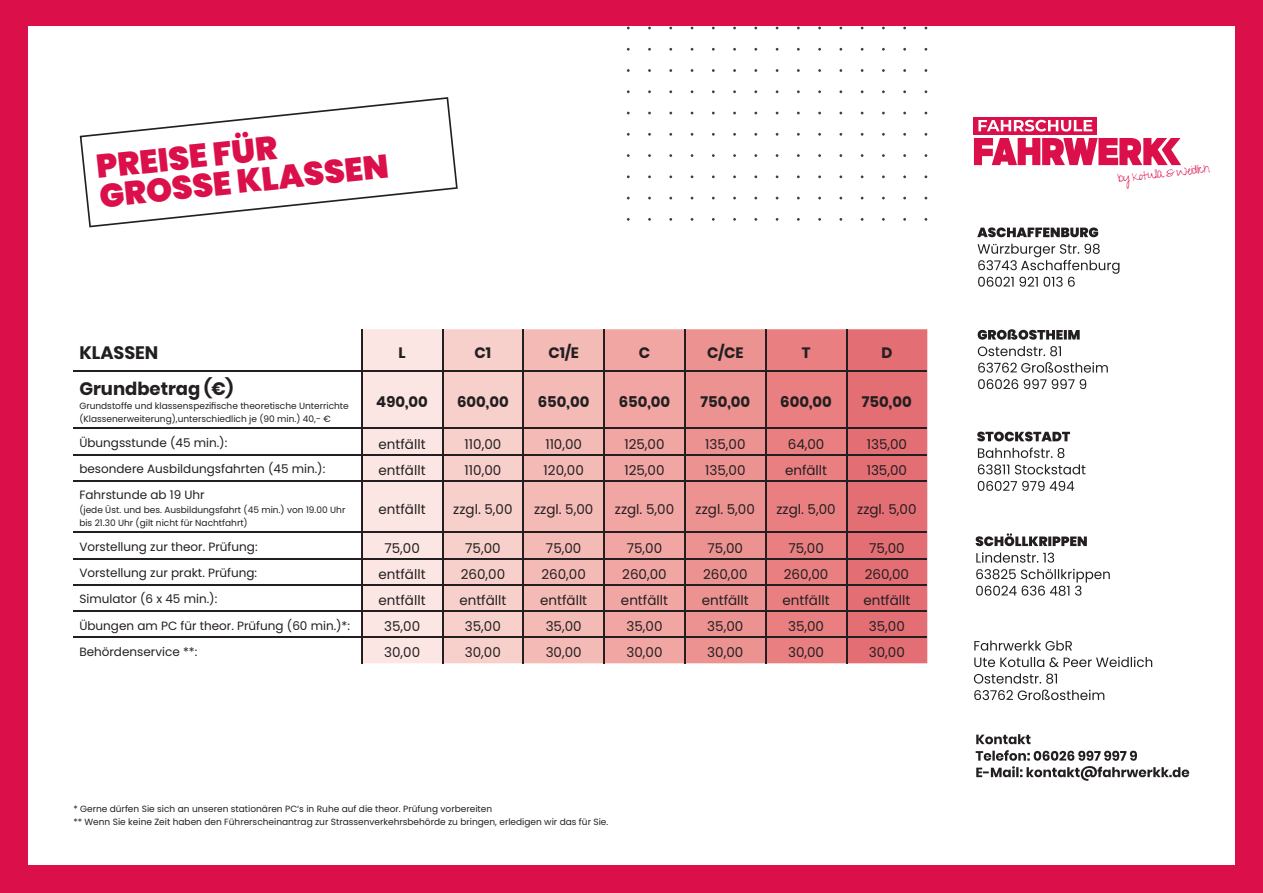
<style>
.page{position:relative;width:1263px;height:893px;background:#fff}
.page>*{position:absolute;margin:0;border:0;box-sizing:border-box;transform-origin:0 0}
.t1{font:900 33px/29.7px "Poppins";color:#db104b}
.t2{font:700 18px "Poppins";color:#231f20}
.t3{font:700 15px "Poppins";color:#231f20}
.t4{font:13.5px "Poppins";color:#231f20}
.t5{font:12px "Poppins";color:#231f20}
.t6{font:11.7px "Give You Glory";color:#db104b}
.t7{font:9px/13.5px "Poppins";color:#231f20}
.s1{font-family:"Grape Nuts"}
</style>
<div class="page">
<hr style="left:73px;top:370px;width:289px;height:1px;background:#231f20">
<hr style="left:73px;top:428px;width:289px;height:1px;background:#231f20">
<hr style="left:73px;top:454px;width:289px;height:1px;background:#231f20">
<hr style="left:73px;top:480px;width:289px;height:2px;background:#231f20">
<hr style="left:73px;top:532px;width:289px;height:1px;background:#231f20">
<hr style="left:73px;top:558px;width:289px;height:1px;background:#231f20">
<hr style="left:73px;top:584px;width:289px;height:1px;background:#231f20">
<hr style="left:73px;top:610px;width:289px;height:2px;background:#231f20">
<hr style="left:73px;top:636px;width:289px;height:2px;background:#231f20">
<svg style="left:361px;top:329px;width:404px;height:334px;background:#e4afac"></svg>
<hr style="left:604px;top:636px;width:81px;height:2px;background:#231f20">
<hr style="left:603px;top:638px;width:2px;height:25px;background:#231f20">
<hr style="left:685px;top:636px;width:81px;height:2px;background:#231f20">
<hr style="left:684px;top:638px;width:2px;height:25px;background:#231f20">
<svg style="left:765px;top:329px;width:162px;height:334px;background:#d76f73"></svg>
<svg style="left:80px;top:97px;width:378px;height:130px"></svg>
<div style="left:974px;top:117px;width:123px;height:17px;background:#db104b"></div>
<svg style="left:974px;top:138px;width:207px;height:27px"></svg>
<svg style="left:978px;top:120px;width:114px;height:12px"></svg>
<div style="left:1px;top:0;width:1262px;height:26px;background:#db104b"></div>
<div style="left:0;top:866px;width:1263px;height:27px;background:#db104b"></div>
<div style="left:1236px;top:0;width:27px;height:893px;background:#db104b"></div>
<div style="left:0;top:0;width:27px;height:893px;background:#db104b"></div>
<svg style="left:977px;top:244px;width:142px;height:43px"></svg>
<svg style="left:977px;top:227px;width:121px;height:10px"></svg>
<svg style="left:978px;top:379px;width:108px;height:10px"></svg>
<svg style="left:978px;top:362px;width:130px;height:11px"></svg>
<svg style="left:978px;top:346px;width:83px;height:10px"></svg>
<svg style="left:978px;top:329px;width:102px;height:11px"></svg>
<svg style="left:976px;top:569px;width:134px;height:27px"></svg>
<svg style="left:976px;top:552px;width:78px;height:11px"></svg>
<svg style="left:976px;top:533px;width:111px;height:13px"></svg>
<svg style="left:978px;top:481px;width:96px;height:10px"></svg>
<svg style="left:978px;top:464px;width:107px;height:11px"></svg>
<svg style="left:978px;top:447px;width:86px;height:11px"></svg>
<svg style="left:977px;top:432px;width:93px;height:9px"></svg>
<svg style="left:974px;top:690px;width:130px;height:10px"></svg>
<svg style="left:974px;top:673px;width:83px;height:11px"></svg>
<svg style="left:974px;top:657px;width:178px;height:10px"></svg>
<svg style="left:974px;top:640px;width:98px;height:11px"></svg>
<svg style="left:976px;top:750px;width:213px;height:31px"></svg>
<svg style="left:976px;top:734px;width:54px;height:10px"></svg>
<h1 class="t1" style="left:95px;top:152px;width:292px;rotate:-6deg">PREISE FÜR<br>GROSSE KLASSEN</h1>
<h2 class="t2" style="left:79px;top:343px;width:80px">KLASSEN</h2>
<h3 class="t3" style="left:398px;top:344px;width:9px">L</h3>
<h3 class="t3" style="left:475px;top:344px;width:18px">C1</h3>
<h3 class="t3" style="left:548px;top:344px;width:32px">C1/E</h3>
<h3 class="t3" style="left:639px;top:344px;width:13px">C</h3>
<h3 class="t3" style="left:707px;top:344px;width:38px">C/CE</h3>
<h3 class="t3" style="left:802px;top:344px;width:10px">T</h3>
<h3 class="t3" style="left:881px;top:344px;width:12px">D</h3>
<h2 class="t2" style="left:79px;top:379px;width:155px">Grundbetrag (€)</h2>
<p class="t7" style="left:79px;top:399px;width:271px">Grundstoffe und klassenspezifische theoretische Unterrichte (Klassenerweiterung),unterschiedlich je (90 min.) 40,- €</p>
<h3 class="t3" style="left:376px;top:393px;width:53px">490,00</h3>
<h3 class="t3" style="left:457px;top:393px;width:53px">600,00</h3>
<h3 class="t3" style="left:538px;top:393px;width:53px">650,00</h3>
<h3 class="t3" style="left:619px;top:393px;width:53px">650,00</h3>
<h3 class="t3" style="left:700px;top:393px;width:51px">750,00</h3>
<h3 class="t3" style="left:780px;top:393px;width:53px">600,00</h3>
<h3 class="t3" style="left:862px;top:393px;width:51px">750,00</h3>
<h3 class="t5" style="left:79px;top:436px;width:149px">Übungsstunde (45 min.):</h3>
<h3 class="t4" style="left:379px;top:436px;width:49px">entfällt</h3>
<h3 class="t4" style="left:464px;top:436px;width:38px">110,00</h3>
<h3 class="t4" style="left:545px;top:436px;width:38px">110,00</h3>
<h3 class="t4" style="left:624px;top:436px;width:42px">125,00</h3>
<h3 class="t4" style="left:705px;top:436px;width:42px">135,00</h3>
<h3 class="t4" style="left:788px;top:436px;width:38px">64,00</h3>
<h3 class="t4" style="left:867px;top:436px;width:42px">135,00</h3>
<h3 class="t5" style="left:79px;top:462px;width:247px">besondere Ausbildungsfahrten (45 min.):</h3>
<h3 class="t4" style="left:379px;top:462px;width:49px">entfällt</h3>
<h3 class="t4" style="left:464px;top:462px;width:38px">110,00</h3>
<h3 class="t4" style="left:544px;top:462px;width:42px">120,00</h3>
<h3 class="t4" style="left:624px;top:462px;width:42px">125,00</h3>
<h3 class="t4" style="left:705px;top:462px;width:42px">135,00</h3>
<h3 class="t4" style="left:785px;top:462px;width:44px">enfällt</h3>
<h3 class="t4" style="left:867px;top:462px;width:42px">135,00</h3>
<h3 class="t5" style="left:79px;top:488px;width:127px">Fahrstunde ab 19 Uhr</h3>
<p class="t7" style="left:79px;top:503px;width:267px">(jede Üst. und bes. Ausbildungsfahrt (45 min.) von 19.00 Uhr bis 21.30 Uhr (gilt nicht für Nachtfahrt)</p>
<h3 class="t4" style="left:379px;top:501px;width:49px">entfällt</h3>
<h3 class="t4" style="left:453px;top:501px;width:61px">zzgl. 5,00</h3>
<h3 class="t4" style="left:534px;top:501px;width:61px">zzgl. 5,00</h3>
<h3 class="t4" style="left:615px;top:501px;width:61px">zzgl. 5,00</h3>
<h3 class="t4" style="left:696px;top:501px;width:61px">zzgl. 5,00</h3>
<h3 class="t4" style="left:776px;top:501px;width:61px">zzgl. 5,00</h3>
<h3 class="t4" style="left:857px;top:501px;width:61px">zzgl. 5,00</h3>
<h3 class="t5" style="left:79px;top:540px;width:180px">Vorstellung zur theor. Prüfung:</h3>
<h3 class="t4" style="left:384px;top:540px;width:37px">75,00</h3>
<h3 class="t4" style="left:465px;top:540px;width:37px">75,00</h3>
<h3 class="t4" style="left:546px;top:540px;width:37px">75,00</h3>
<h3 class="t4" style="left:627px;top:540px;width:37px">75,00</h3>
<h3 class="t4" style="left:707px;top:540px;width:37px">75,00</h3>
<h3 class="t4" style="left:788px;top:540px;width:37px">75,00</h3>
<h3 class="t4" style="left:869px;top:540px;width:37px">75,00</h3>
<h3 class="t5" style="left:79px;top:566px;width:179px">Vorstellung zur prakt. Prüfung:</h3>
<h3 class="t4" style="left:379px;top:566px;width:49px">entfällt</h3>
<h3 class="t4" style="left:461px;top:566px;width:46px">260,00</h3>
<h3 class="t4" style="left:541px;top:566px;width:46px">260,00</h3>
<h3 class="t4" style="left:622px;top:566px;width:46px">260,00</h3>
<h3 class="t4" style="left:703px;top:566px;width:46px">260,00</h3>
<h3 class="t4" style="left:784px;top:566px;width:46px">260,00</h3>
<h3 class="t4" style="left:865px;top:566px;width:46px">260,00</h3>
<h3 class="t5" style="left:79px;top:592px;width:139px">Simulator (6 x 45 min.):</h3>
<h3 class="t4" style="left:379px;top:592px;width:49px">entfällt</h3>
<h3 class="t4" style="left:459px;top:592px;width:49px">entfällt</h3>
<h3 class="t4" style="left:540px;top:592px;width:49px">entfällt</h3>
<h3 class="t4" style="left:621px;top:592px;width:49px">entfällt</h3>
<h3 class="t4" style="left:702px;top:592px;width:49px">entfällt</h3>
<h3 class="t4" style="left:782px;top:592px;width:49px">entfällt</h3>
<h3 class="t4" style="left:863px;top:592px;width:49px">entfällt</h3>
<h3 class="t5" style="left:79px;top:618px;width:272px">Übungen am PC für theor. Prüfung (60 min.)*:</h3>
<h3 class="t4" style="left:384px;top:619px;width:38px">35,00</h3>
<h3 class="t4" style="left:465px;top:619px;width:38px">35,00</h3>
<h3 class="t4" style="left:546px;top:619px;width:38px">35,00</h3>
<h3 class="t4" style="left:626px;top:619px;width:38px">35,00</h3>
<h3 class="t4" style="left:707px;top:619px;width:38px">35,00</h3>
<h3 class="t4" style="left:788px;top:619px;width:38px">35,00</h3>
<h3 class="t4" style="left:869px;top:619px;width:38px">35,00</h3>
<h3 class="t5" style="left:79px;top:645px;width:119px">Behördenservice **:</h3>
<h3 class="t4" style="left:384px;top:645px;width:38px">30,00</h3>
<h3 class="t4" style="left:465px;top:645px;width:38px">30,00</h3>
<h3 class="t4" style="left:546px;top:645px;width:38px">30,00</h3>
<h3 class="t4" style="left:626px;top:645px;width:38px">30,00</h3>
<h3 class="t4" style="left:707px;top:645px;width:38px">30,00</h3>
<h3 class="t4" style="left:788px;top:645px;width:38px">30,00</h3>
<h3 class="t4" style="left:869px;top:645px;width:38px">30,00</h3>
<p class="t7" style="left:73px;top:802px;width:536px">* Gerne dürfen Sie sich an unseren stationären PC‘s in Ruhe auf die theor. Prüfung vorbereiten<br>** Wenn Sie keine Zeit haben den Führerscheinantrag zur Strassenverkehrsbehörde zu bringen, erledigen wir das für Sie.</p>
<p class="t6" style="left:1117px;top:171px;width:94px;rotate:-6deg">by kotulla <span class="s1">&amp;</span> Weidlich</p>
</div>
